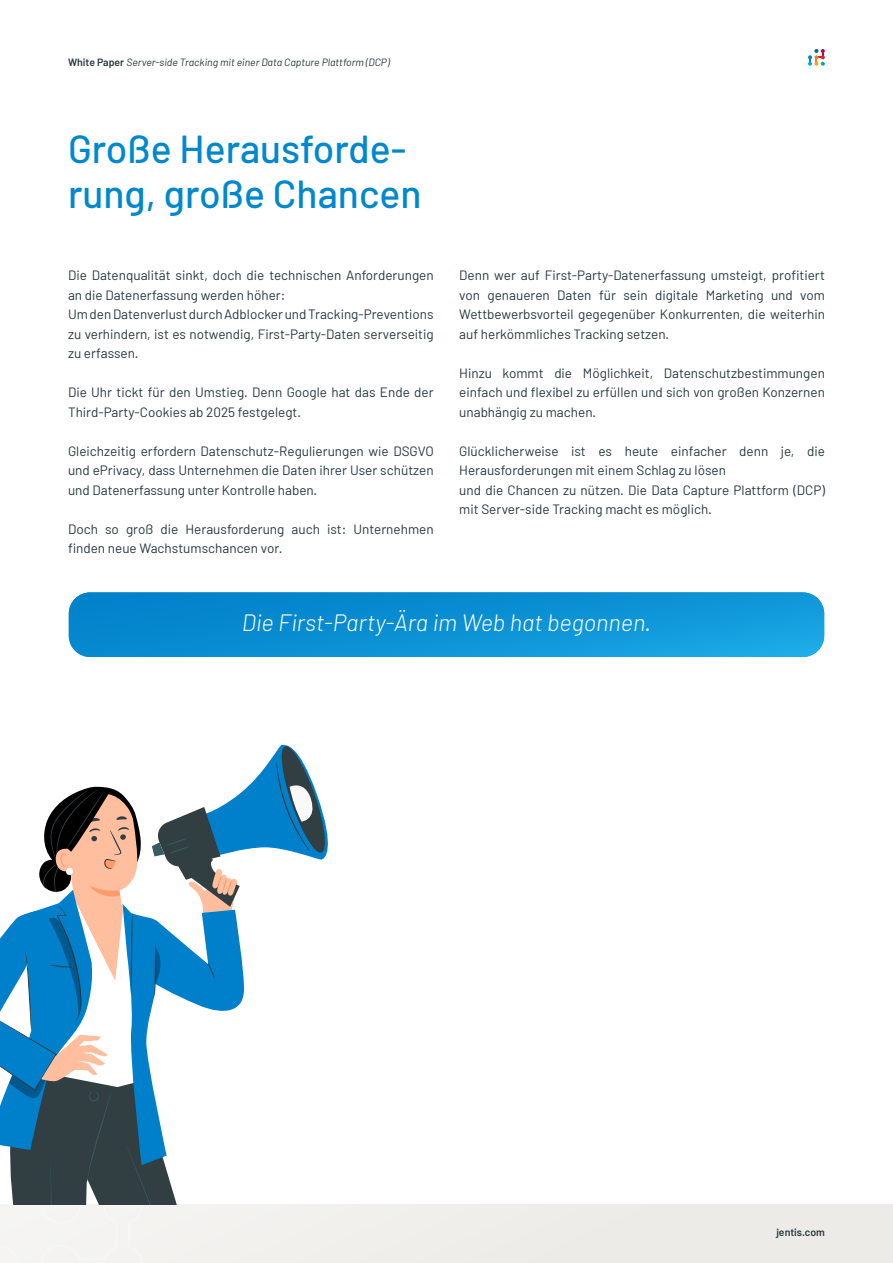
<style>
.page{position:relative;width:893px;height:1263px;background:#fff}
.page>*{position:absolute;margin:0;border:0;box-sizing:border-box;transform-origin:0 0}
.t1{font:500 39px/45px "Barlow";color:#0088ce}
.t2{font:italic 300 23.7px "Barlow";color:#fff}
.Copytext{font:13.5px/19.5px "Barlow";color:#27393f}
.t3{font:italic 10.5px "Barlow";color:#27393f}
.t4{font:600 10.5px "Barlow";color:#27393f}
.s1{font-weight:600;font-style:normal}
</style>
<div class="page">
<div style="left:0;top:1205px;width:893px;height:58px;background:#ecebe7"></div>
<svg style="left:808px;top:49px;width:17px;height:17px"></svg>
<svg style="left:69px;top:592px;width:755px;height:65px;background:#0e92d5"></svg>
<svg style="left:0;top:744px;width:336px;height:519px"></svg>
<p class="t3" style="left:68px;top:56px;width:323px"><span class="s1">White Paper</span> Server-side Tracking mit einer Data Capture Plattform (DCP)</p>
<h1 class="t1" style="left:68px;top:126px;width:355px">Große Herausforde&shy;rung, große Chancen</h1>
<p class="Copytext" style="left:68px;top:265px;width:367px">Die Datenqualität sinkt, doch die technischen Anforderungen an die Datenerfassung werden höher:</p>
<p class="Copytext" style="left:68px;top:304px;width:367px;text-align:justify">Um den Datenverlust durch Adblocker und Tracking-Preventions zu verhindern, ist es notwendig, First-Party-Daten serverseitig zu erfassen.</p>
<p class="Copytext" style="left:68px;top:382px;width:367px">Die Uhr tickt für den Umstieg. Denn Google hat das Ende der<br>Third-Party-Cookies ab 2025 festgelegt.</p>
<p class="Copytext" style="left:68px;top:441px;width:367px;text-align:justify">Gleichzeitig erfordern Datenschutz-Regulierungen wie DSGVO und ePrivacy, dass Unternehmen die Daten ihrer User schützen und Datenerfassung unter Kontrolle haben.</p>
<p class="Copytext" style="left:68px;top:519px;width:367px">Doch so groß die Herausforderung auch ist: Unternehmen finden neue Wachstumschancen vor.</p>
<p class="Copytext" style="left:459px;top:265px;width:367px;text-align:justify">Denn wer auf First-Party-Datenerfassung umsteigt, profitiert von genaueren Daten für sein digitale Marketing und vom Wettbewerbsvorteil gegegenüber Konkurrenten, die weiterhin auf herkömmliches Tracking setzen.</p>
<p class="Copytext" style="left:459px;top:363px;width:367px;text-align:justify">Hinzu kommt die Möglichkeit, Datenschutzbestimmungen einfach und flexibel zu erfüllen und sich von großen Konzernen unabhängig zu machen.</p>
<p class="Copytext" style="left:459px;top:441px;width:367px">Glücklicherweise ist es heute einfacher denn je, die<br>Herausforderungen mit einem Schlag zu lösen</p>
<p class="Copytext" style="left:459px;top:480px;width:367px">und die Chancen zu nützen. Die Data Capture Plattform (DCP) mit Server-side Tracking macht es möglich.</p>
<h2 class="t2" style="left:242px;top:608px;width:411px">Die First-Party-Ära im Web hat begonnen.</h2>
<p class="t4" style="left:776px;top:1226px;width:50px">jentis.com</p>
</div>
